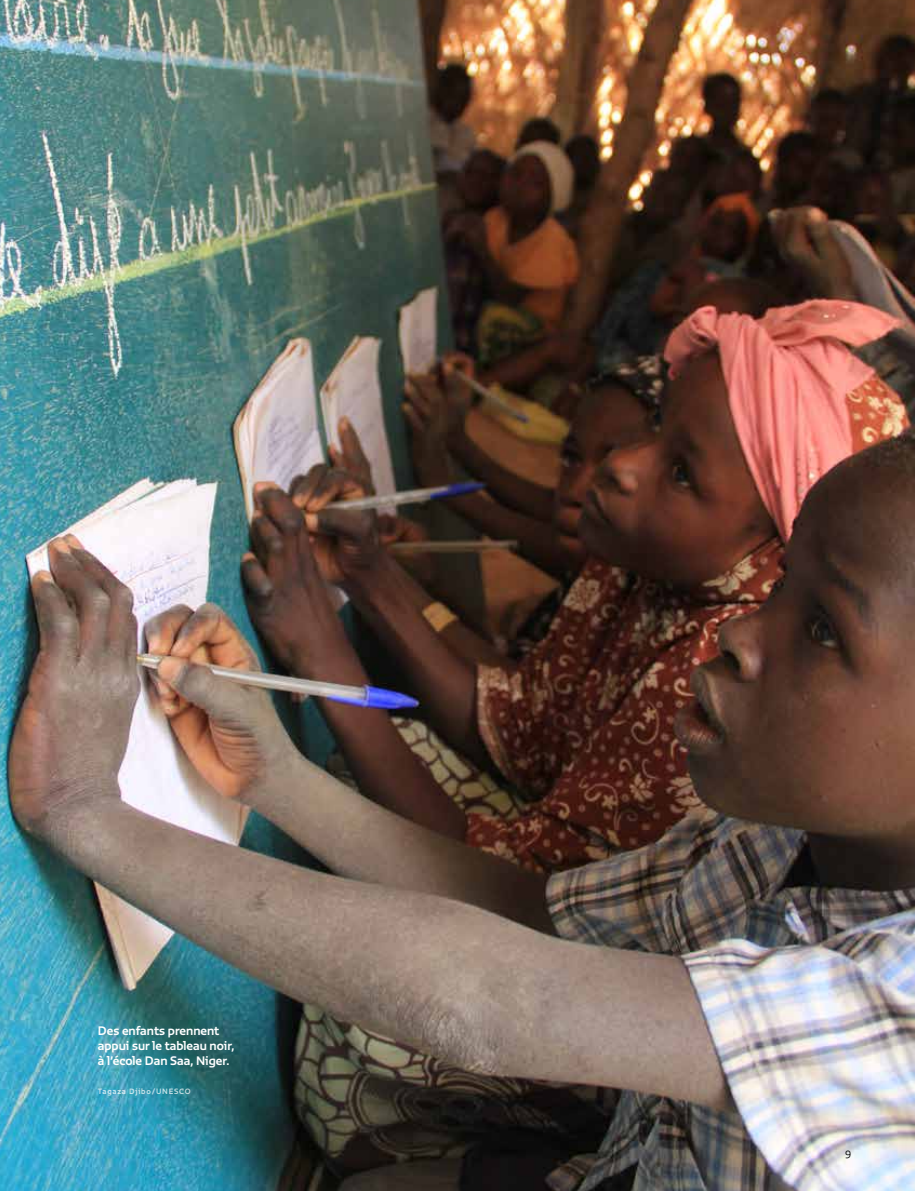
<style>
.page{position:relative;width:915px;height:1191px;background:#fff}
.page>*{position:absolute;margin:0;border:0;box-sizing:border-box;transform-origin:0 0}
.t1{font:500 12px/15px "Vita Std";color:#fff}
.t2{font:300 10.5px "Vita Std";color:#000}
.t3{font:500 7.5px "Vita Std";letter-spacing:.1em;color:#fff}
</style>
<div class="page">
<img style="left:0;top:0;width:914px;height:1191px">
<p class="t1" style="left:98px;top:1023px;width:138px">Des enfants prennent appui sur le tableau noir, à l’école Dan Saa, Niger.</p>
<p class="t3" style="left:98px;top:1086px;width:94px">Tagaza Djibo/UNESCO</p>
<p class="t2" style="left:844px;top:1146px;width:8px">9</p>
</div>
